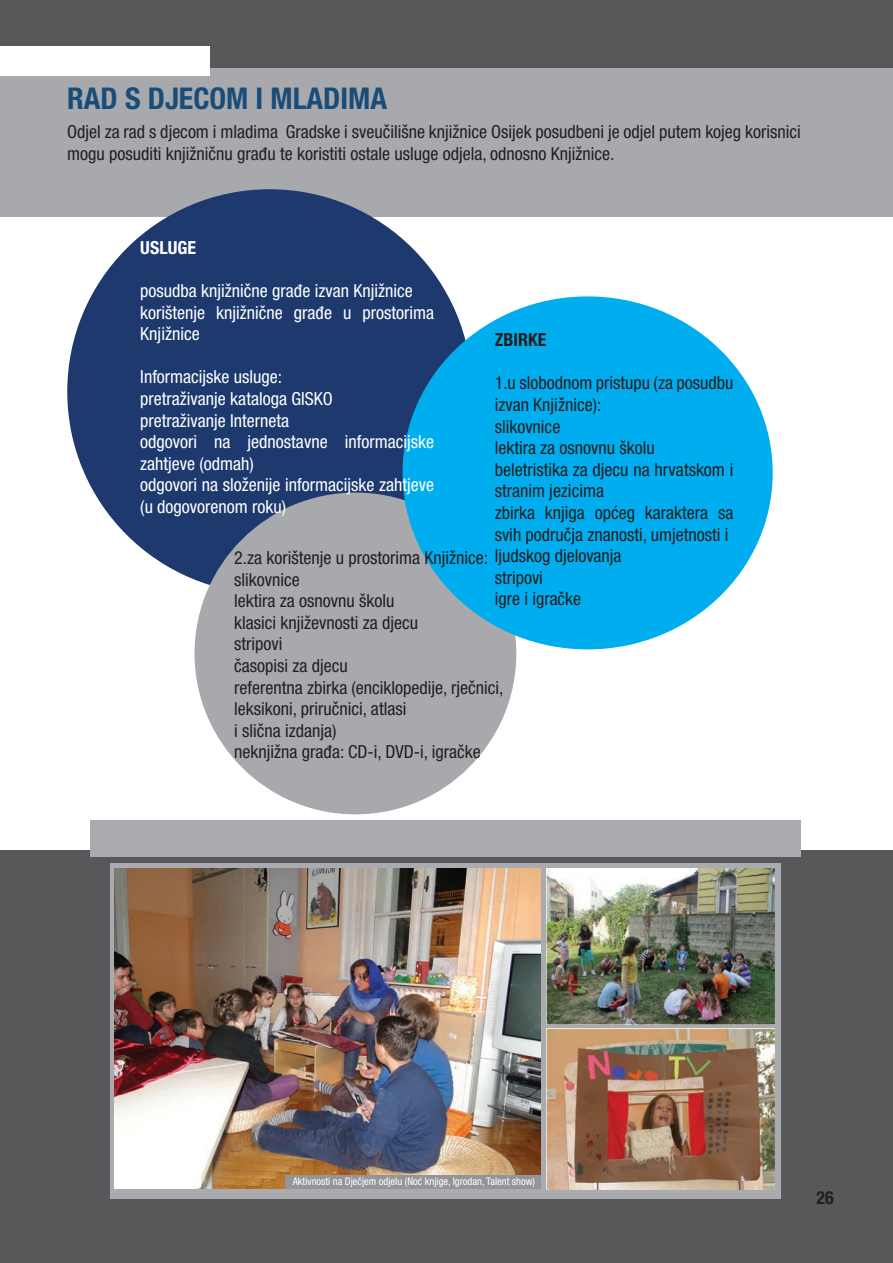
<style>
.page{position:relative;width:893px;height:1263px;background:#fff}
.page>*{position:absolute;margin:0;border:0;box-sizing:border-box;transform-origin:0 0}
.t1{font:700 condensed 30px "Helvetica Neue LT Pro";color:#194d78}
.t2{font:condensed 18px/21.6px "Helvetica Neue LT Pro";color:#231f20}
.t3{font:condensed 18px/21.6px "Helvetica Neue LT Pro";color:#fff}
.t4{font:700 condensed 18px "Helvetica Neue LT Pro";color:#231f20}
.t5{font:700 condensed 18px "Helvetica Neue LT Pro";color:#fff}
.t6{font:condensed 10.5px "Helvetica Neue LT Pro";color:#fff}
</style>
<div class="page">
<div style="left:1px;top:850px;width:892px;height:413px;background:#57585a"></div>
<div style="left:1px;top:64px;width:892px;height:153px;background:#a8a9ad"></div>
<div style="left:91px;top:821px;width:710px;height:36px;background:#aaabaf"></div>
<div style="left:0;top:0;width:893px;height:67px;background:#57585a"></div>
<div style="left:0;top:46px;width:209px;height:30px;background:#fff"></div>
<div style="left:67px;top:189px;width:405px;height:405px;background:#1e396e;border-radius:50%"></div>
<div style="left:195px;top:493px;width:321px;height:321px;background:#a8a9ad;border-radius:50%"></div>
<div style="left:403px;top:296px;width:370px;height:353px;background:#00aeef;border-radius:50%"></div>
<svg style="left:110px;top:863px;width:671px;height:336px;background:#abaaab"></svg>
<img style="left:115px;top:869px;width:425px;height:319px">
<img style="left:546px;top:869px;width:229px;height:155px">
<img style="left:546px;top:1029px;width:229px;height:160px">
<div style="left:285px;top:1175px;width:255px;height:14px;background:#939598"></div>
<h1 class="t1" style="left:67px;top:80px;width:321px">RAD S DJECOM I MLADIMA</h1>
<p class="t2" style="left:67px;top:121px;width:735px">Odjel za rad s djecom i mladima Gradske i sveučilišne knjižnice Osijek posudbeni je odjel putem kojeg korisnici mogu posuditi knjižničnu građu te koristiti ostale usluge odjela, odnosno Knjižnice.</p>
<p class="t5" style="left:140px;top:237px;width:57px">USLUGE</p>
<p class="t3" style="left:140px;top:280px;width:295px">posudba knjižnične građe izvan Knjižnice korištenje knjižnične građe u prostorima<br>Knjižnice</p>
<p class="t3" style="left:140px;top:366px;width:295px">Informacijske usluge:<br>pretraživanje kataloga GISKO<br>pretraživanje Interneta<br>odgovori na jednostavne informacijske zahtjeve (odmah)<br>odgovori na složenije informacijske zahtjeve (u dogovorenom roku)</p>
<p class="t4" style="left:495px;top:329px;width:53px">ZBIRKE</p>
<p class="t2" style="left:495px;top:372px;width:240px">1.u slobodnom pristupu (za posudbu izvan Knjižnice):<br>slikovnice<br>lektira za osnovnu školu<br>beletristika za djecu na hrvatskom i stranim jezicima<br>zbirka knjiga općeg karaktera sa svih područja znanosti, umjetnosti i</p>
<p class="t2" style="left:495px;top:547px;width:128px;line-height:20px;text-indent:-260px">2.za korištenje u prostorima Knjižnice: ljudskog djelovanja stripovi</p>
<p class="t2" style="left:495px;top:588px;width:88px">igre i igračke</p>
<p class="t2" style="left:234px;top:568px;width:271px">slikovnice<br>lektira za osnovnu školu<br>klasici književnosti za djecu<br>stripovi<br>časopisi za djecu<br>referentna zbirka (enciklopedije, rječnici, leksikoni, priručnici, atlasi<br>i slična izdanja)<br>neknjižna građa: CD-i, DVD-i, igračke</p>
<p class="t6" style="left:293px;top:1175px;width:244px">Aktivnosti na Dječjem odjelu (Noć knjige, Igrodan, Talent show)</p>
<p class="t4" style="left:816px;top:1187px;width:19px">26</p>
</div>
